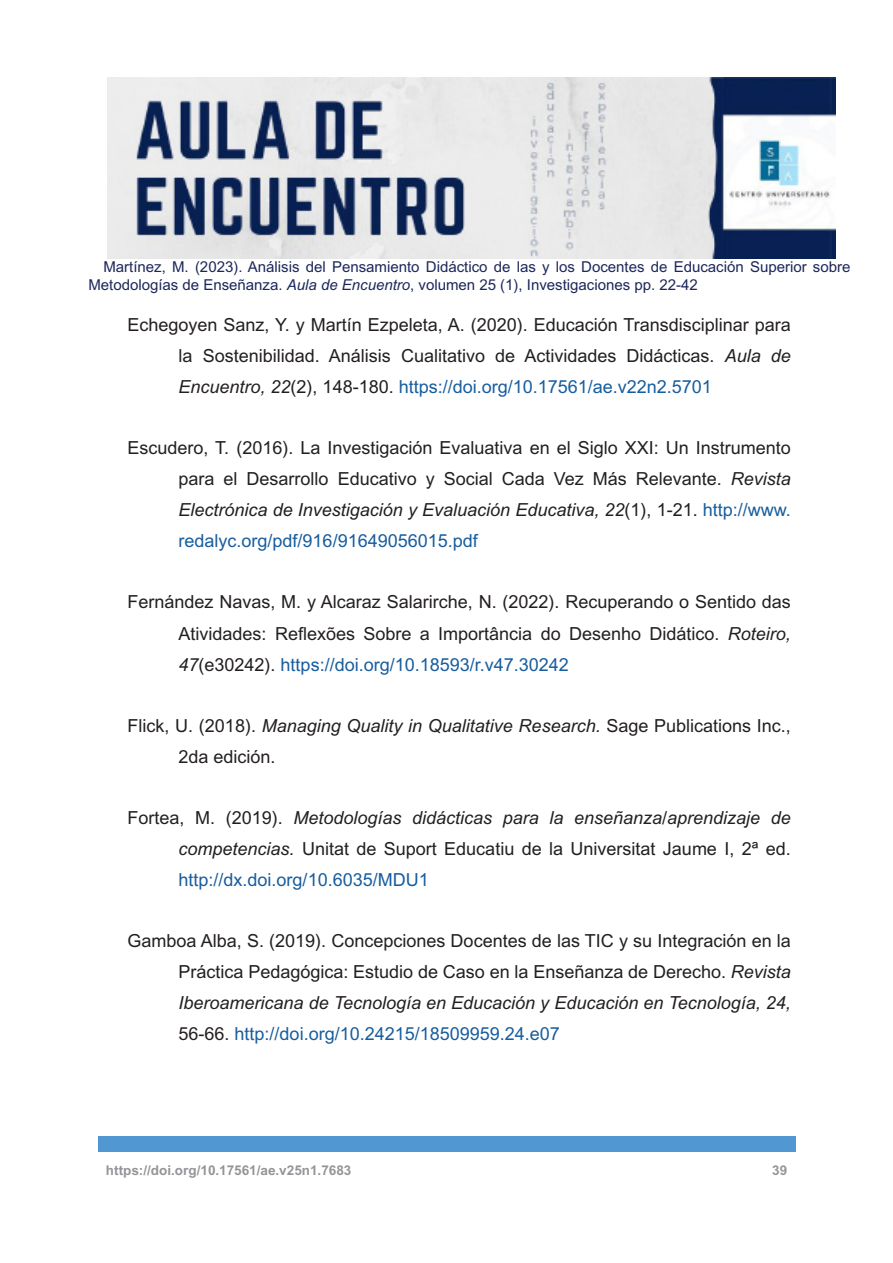
<style>
.page{position:relative;width:893px;height:1263px;background:#fff}
.page>*{position:absolute;margin:0;border:0;box-sizing:border-box;transform-origin:0 0}
.Ref{font:18px/31.2px "Arial MT Std";color:#231f20;text-align:justify}
.t1{font:15px/18px "Arial MT Std";color:#1c275a}
.t2{font:700 13.5px "Arial MT Std";color:#939598}
.s1{font-style:italic}
.s2{color:#175d9e}
</style>
<div class="page">
<img style="left:108px;top:77px;width:727px;height:182px">
<div style="left:98px;top:1136px;width:697px;height:16px;background:#5198d2"></div>
<p class="t1" style="left:88px;top:258px;width:764px;text-indent:15px">Martínez, M. (2023). Análisis del Pensamiento Didáctico de las y los Docentes de Educación Superior sobre<br>Metodologías de Enseñanza. <span class="s1">Aula de Encuentro</span>, volumen 25 (1), Investigaciones pp. 22-42</p>
<p class="Ref" style="left:179px;top:309px;width:614px;text-indent:-51px">Echegoyen Sanz, Y. y Martín Ezpeleta, A. (2020). Educación Transdisciplinar para la Sostenibilidad. Análisis Cualitativo de Actividades Didácticas. <span class="s1">Aula de Encuentro, 22</span>(2), 148-180. <span class="s2">https://doi.org/10.17561/ae.v22n2.5701</span></p>
<p class="Ref" style="left:179px;top:432px;width:614px;text-indent:-51px">Escudero, T. (2016). La Investigación Evaluativa en el Siglo XXI: Un Instrumento para el Desarrollo Educativo y Social Cada Vez Más Relevante. <span class="s1">Revista Electrónica de Investigación y Evaluación Educativa, 22</span>(1), 1-21. <span class="s2">http://www. redalyc.org/pdf/916/91649056015.pdf</span></p>
<p class="Ref" style="left:179px;top:586px;width:614px;text-indent:-51px">Fernández Navas, M. y Alcaraz Salarirche, N. (2022). Recuperando o Sentido das Atividades: Reflexões Sobre a Importância do Desenho Didático. <span class="s1">Roteiro, 47</span>(e30242). <span class="s2">https://doi.org/10.18593/r.v47.30242</span></p>
<p class="Ref" style="left:179px;top:709px;width:614px;text-indent:-51px">Flick, U. (2018). <span class="s1">Managing Quality in Qualitative Research.</span> Sage Publications Inc.,<br>2da edición.</p>
<p class="Ref" style="left:179px;top:801px;width:614px;text-indent:-51px">Fortea, M. (2019). <span class="s1">Metodologías didácticas para la enseñanza/aprendizaje de competencias.</span> Unitat de Suport Educatiu de la Universitat Jaume I, 2ª ed. <span class="s2">http://dx.doi.org/10.6035/MDU1</span></p>
<p class="Ref" style="left:179px;top:925px;width:614px;text-indent:-51px">Gamboa Alba, S. (2019). Concepciones Docentes de las TIC y su Integración en la Práctica Pedagógica: Estudio de Caso en la Enseñanza de Derecho. <span class="s1">Revista Iberoamericana de Tecnología en Educación y Educación en Tecnología, 24, </span>56-66. <span class="s2">http://doi.org/10.24215/18509959.24.e07</span></p>
<p class="t2" style="left:106px;top:1162px;width:247px">https://doi.org/10.17561/ae.v25n1.7683</p>
<p class="t2" style="left:772px;top:1162px;width:17px">39</p>
</div>
